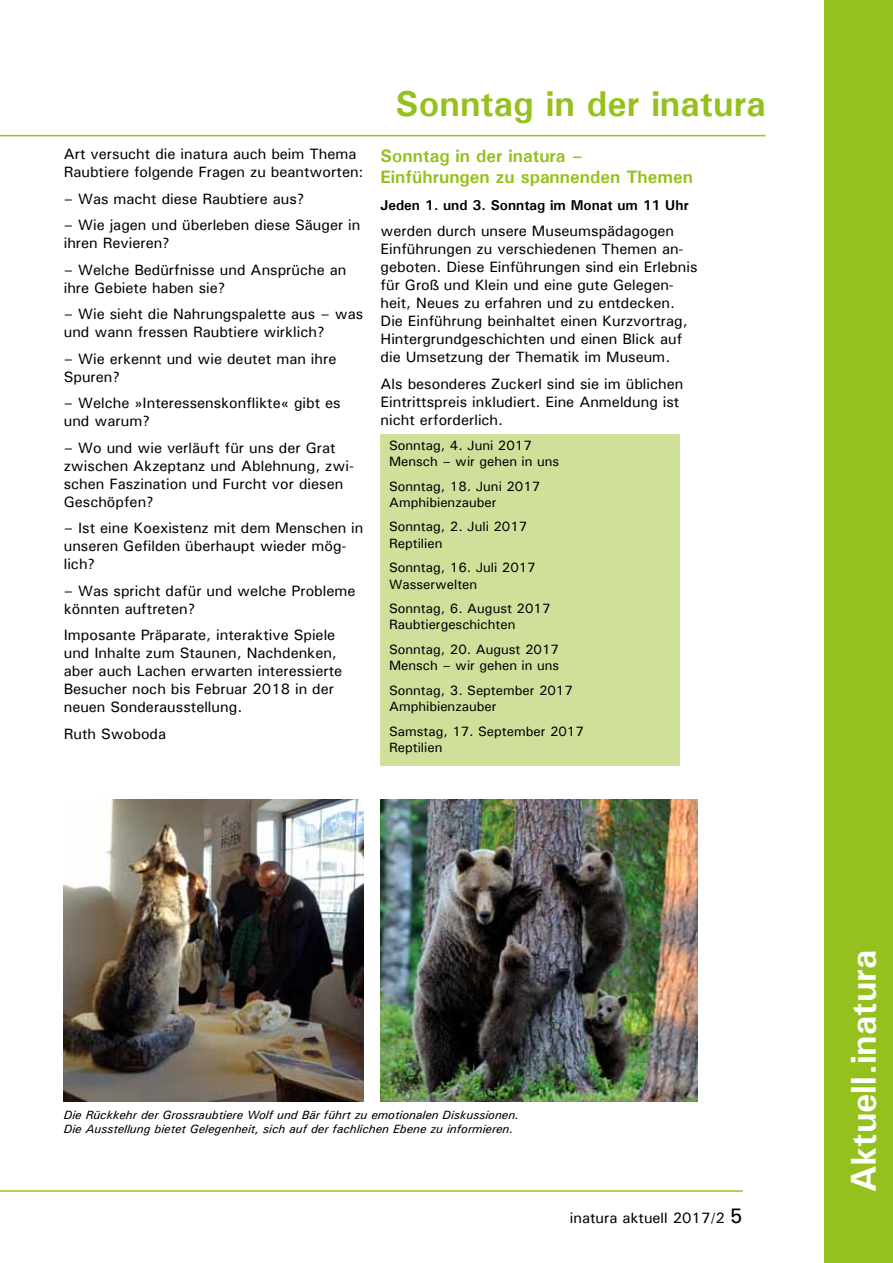
<style>
.page{position:relative;width:893px;height:1263px;background:#fff}
.page>*{position:absolute;margin:0;border:0;box-sizing:border-box;transform-origin:0 0}
.t1{font:700 36px "Univers";color:#95c11f}
.t2{font:700 36px "Univers";color:#fff}
.t3{font:700 18px/21.6px "Univers";color:#95c11f}
.t4{font:500 15px/18px "Univers";color:#000}
.t5{font:700 14.25px "Univers";color:#000}
.t6{font:500 13.5px/16.2px "Univers";color:#000}
.t7{font:italic 500 12px/14.4px "Univers";color:#000}
.s1{font-size:21px}
</style>
<div class="page">
<hr style="left:0;top:135px;width:765px;height:1px;background:#95c11f">
<hr style="left:0;top:1190px;width:743px;height:2px;background:#95c11f">
<div style="left:825px;top:0;width:68px;height:1263px;background:#95c11f"></div>
<img style="left:64px;top:799px;width:300px;height:302px">
<img style="left:381px;top:799px;width:316px;height:302px">
<div style="left:381px;top:434px;width:299px;height:331px;background:#cfe09b"></div>
<p class="t4" style="left:64px;top:145px;width:301px">Art versucht die inatura auch beim Thema<br>Raubtiere folgende Fragen zu beantworten:</p>
<p class="t4" style="left:64px;top:189px;width:242px">– Was macht diese Raubtiere aus?</p>
<p class="t4" style="left:64px;top:216px;width:298px">– Wie jagen und überleben diese Säuger in ihren Revieren?</p>
<p class="t4" style="left:64px;top:260px;width:284px">– Welche Bedürfnisse und Ansprüche an ihre Gebiete haben sie?</p>
<p class="t4" style="left:64px;top:305px;width:301px">– Wie sieht die Nahrungspalette aus – was und wann fressen Raubtiere wirklich?</p>
<p class="t4" style="left:64px;top:349px;width:274px">– Wie erkennt und wie deutet man ihre<br>Spuren?</p>
<p class="t4" style="left:64px;top:394px;width:278px">– Welche »Interessenskonflikte« gibt es und warum?</p>
<p class="t4" style="left:64px;top:438px;width:292px">– Wo und wie verläuft für uns der Grat zwischen Akzeptanz und Ablehnung, zwi&shy;schen Faszination und Furcht vor diesen<br>Geschöpfen?</p>
<p class="t4" style="left:64px;top:519px;width:301px">– Ist eine Koexistenz mit dem Menschen in unseren Gefilden überhaupt wieder mög&shy;lich?</p>
<p class="t4" style="left:64px;top:581px;width:293px">– Was spricht dafür und welche Probleme könnten auftreten?</p>
<p class="t4" style="left:64px;top:626px;width:280px">Imposante Präparate, interaktive Spiele und Inhalte zum Staunen, Nachdenken, aber auch Lachen erwarten interessierte Besucher noch bis Februar 2018 in der neuen Sonderausstellung.</p>
<p class="t4" style="left:64px;top:724px;width:104px">Ruth Swoboda</p>
<h1 class="t1" style="left:396px;top:81px;width:372px">Sonntag in der inatura</h1>
<p class="t3" style="left:381px;top:144px;width:314px">Sonntag in der inatura –<br>Einführungen zu spannenden Themen</p>
<p class="t5" style="left:381px;top:196px;width:310px">Jeden 1. und 3. Sonntag im Monat um 11 Uhr</p>
<p class="t4" style="left:381px;top:222px;width:318px">werden durch unsere Museumspädagogen Einführungen zu verschiedenen Themen an&shy;geboten. Diese Einführungen sind ein Erlebnis für Groß und Klein und eine gute Gelegen&shy;heit, Neues zu erfahren und zu entdecken.<br>Die Einführung beinhaltet einen Kurzvortrag, Hintergrundgeschichten und einen Blick auf die Umsetzung der Thematik im Museum.</p>
<p class="t4" style="left:381px;top:374px;width:304px">Als besonderes Zuckerl sind sie im üblichen<br>Eintrittspreis inkludiert. Eine Anmeldung ist nicht erforderlich.</p>
<p class="t6" style="left:389px;top:437px;width:172px">Sonntag, 4. Juni 2017<br>Mensch – wir gehen in uns</p>
<p class="t6" style="left:389px;top:477px;width:153px">Sonntag, 18. Juni 2017<br>Amphibienzauber</p>
<p class="t6" style="left:389px;top:518px;width:140px">Sonntag, 2. Juli 2017<br>Reptilien</p>
<p class="t6" style="left:389px;top:559px;width:148px">Sonntag, 16. Juli 2017<br>Wasserwelten</p>
<p class="t6" style="left:389px;top:600px;width:163px">Sonntag, 6. August 2017<br>Raubtiergeschichten</p>
<p class="t6" style="left:389px;top:641px;width:172px">Sonntag, 20. August 2017<br>Mensch – wir gehen in uns</p>
<p class="t6" style="left:389px;top:682px;width:185px">Sonntag, 3. September 2017<br>Amphibienzauber</p>
<p class="t6" style="left:389px;top:723px;width:196px">Samstag, 17. September 2017<br>Reptilien</p>
<p class="t7" style="left:64px;top:1107px;width:457px">Die Rückkehr der Grossraubtiere Wolf und Bär führt zu emotionalen Diskussionen.<br>Die Ausstellung bietet Gelegenheit, sich auf der fachlichen Ebene zu informieren.</p>
<p class="t4" style="left:570px;top:1209px;width:175px">inatura aktuell 2017/2 <span class="s1">5</span></p>
<h1 class="t2" style="left:841px;top:1192px;width:244px;rotate:-90deg">Aktuell.inatura</h1>
</div>
